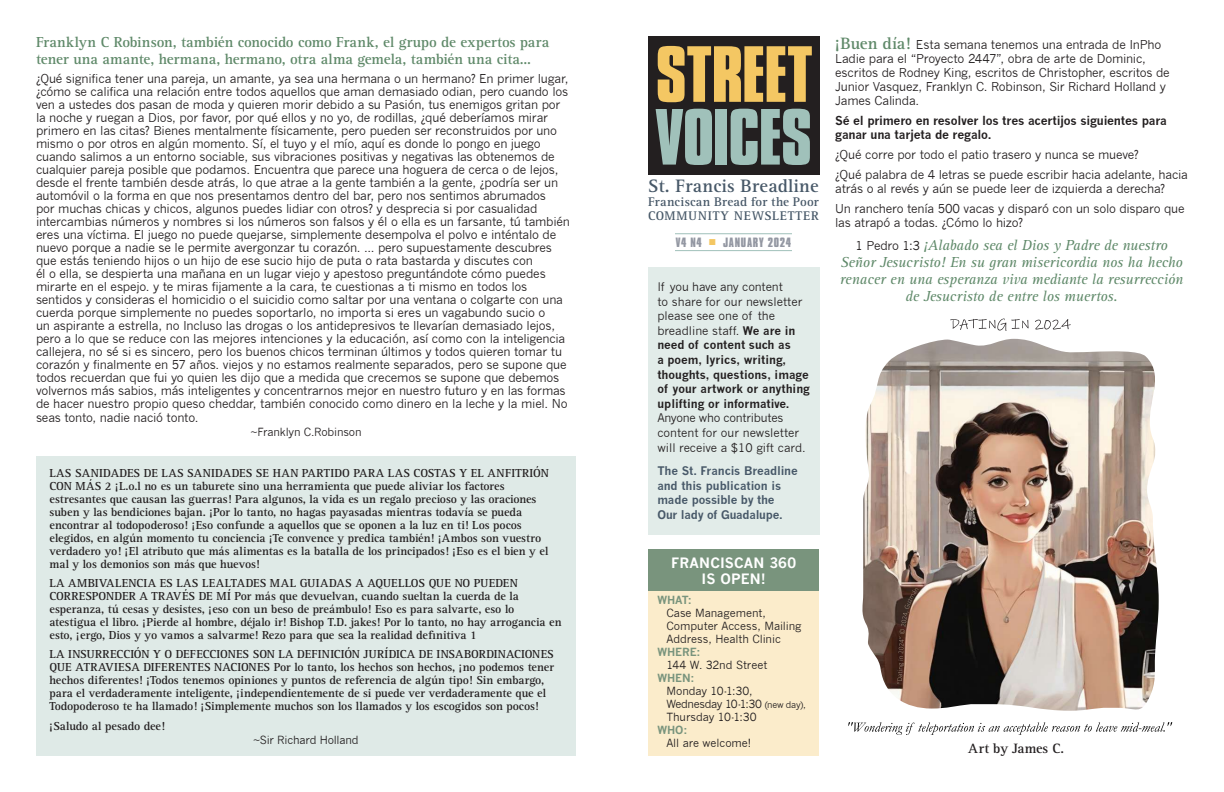
<style>
.page{position:relative;width:1224px;height:792px;background:#fff}
.page>*{position:absolute;margin:0;border:0;box-sizing:border-box;transform-origin:0 0}
.t1{font:700 68.5px "Compacta BT";letter-spacing:-.01em;color:#f4c763}
.t2{font:700 68.5px "Compacta BT";letter-spacing:-.02em;color:#a0c1ba}
.t3{font:700 18.6px "Rotis Serif";letter-spacing:.01em;color:#475868}
.Normal__Web{font:italic 15px/17px "Rotis Serif";letter-spacing:-.005em;color:#5f8969;text-align:center}
.Normal__Web-2{font:700 15px/17px "Rotis Serif";letter-spacing:-.005em;color:#5f8969}
.t4{font:700 14px/16px "News Gothic";letter-spacing:.01em;color:#fff;text-align:center}
.Normal__Web-3{font:700 14px "Rotis Serif";letter-spacing:-.005em;color:#231f20}
.t5{font:700 13px "Rotis Serif";letter-spacing:.01em;color:#475868}
.t6{font:700 13px "Rotis Serif";letter-spacing:.07em;color:#475868}
.Normal__Web-4{font:12px/13px "News Gothic";letter-spacing:-.02em;color:#231f20}
.Normal__Web-5{font:700 12px/13px "Rotis Serif";letter-spacing:-.005em;color:#231f20}
.Normal__Web-6{font:700 12px/14px "News Gothic";letter-spacing:-.015em;color:#231f20}
.t7{font:11.6px/14.6px "News Gothic";color:#231f20}
.t8{font:700 11.6px/14.6px "News Gothic";letter-spacing:-.01em;color:#475868}
.t9{font:700 11.6px "Compacta BT";letter-spacing:.06em;color:#9397a2}
.Normal__Web-7{font:11px/13px "News Gothic";letter-spacing:-.01em;color:#231f20}
.t10{font:700 11px "News Gothic";letter-spacing:-.005em;color:#79947d}
.s1{font-weight:700}
.s2{font-size:9px}
.s3{font-family:"Rotis Serif";font-weight:700;font-size:17px;color:#5f8969}
.s4{font-family:"News Gothic";font-style:normal;font-size:12px;color:#231f20}
</style>
<div class="page">
<div style="left:648px;top:36px;width:171px;height:139px;background:#231f20"></div>
<hr style="left:675px;top:233px;width:117px;height:1px;background:#a0c1ba">
<hr style="left:675px;top:250px;width:117px;height:1px;background:#a0c1ba">
<div style="left:648px;top:268px;width:171px;height:267px;background:#e2ece9"></div>
<div style="left:648px;top:554px;width:171px;height:202px;background:#fbeccb"></div>
<div style="left:648px;top:550px;width:171px;height:41px;background:#79947d"></div>
<div style="left:36px;top:456px;width:540px;height:300px;background:#dfeae7"></div>
<svg style="left:848px;top:722px;width:324px;height:13px"></svg>
<img style="left:862px;top:339px;width:297px;height:372px">
<svg style="left:897px;top:588px;width:22px;height:96px;background:#8b6754"></svg>
<svg style="left:950px;top:319px;width:79px;height:12px"></svg>
<svg style="left:1035px;top:319px;width:36px;height:10px"></svg>
<p class="Normal__Web-2" style="left:36px;top:34px;width:515px">Franklyn C Robinson, también conocido como Frank, el grupo de expertos para tener una amante, hermana, hermano, otra alma gemela, también una cita...</p>
<p class="Normal__Web-4" style="left:36px;top:73px;width:536px">¿Qué significa tener una pareja, un amante, ya sea una hermana o un hermano? En primer lugar, ¿cómo se califica una relación entre todos aquellos que aman demasiado odian, pero cuando los ven a ustedes dos pasan de moda y quieren morir debido a su Pasión, tus enemigos gritan por la noche y ruegan a Dios, por favor, por qué ellos y no yo, de rodillas, ¿qué deberíamos mirar primero en las citas? Bienes mentalmente físicamente, pero pueden ser reconstruidos por uno mismo o por otros en algún momento. Sí, el tuyo y el mío, aquí es donde lo pongo en juego cuando salimos a un entorno sociable, sus vibraciones positivas y negativas las obtenemos de cualquier pareja posible que podamos. Encuentra que parece una hoguera de cerca o de lejos, desde el frente también desde atrás, lo que atrae a la gente también a la gente, ¿podría ser un automóvil o la forma en que nos presentamos dentro del bar, pero nos sentimos abrumados<br>por muchas chicas y chicos, algunos puedes lidiar con otros? y desprecia si por casualidad intercambias números y nombres si los números son falsos y él o ella es un farsante, tú también eres una víctima. El juego no puede quejarse, simplemente desempolva el polvo e inténtalo de nuevo porque a nadie se le permite avergonzar tu corazón. ... pero supuestamente descubres que estás teniendo hijos o un hijo de ese sucio hijo de puta o rata bastarda y discutes con<br>él o ella, se despierta una mañana en un lugar viejo y apestoso preguntándote cómo puedes mirarte en el espejo. y te miras fijamente a la cara, te cuestionas a ti mismo en todos los sentidos y consideras el homicidio o el suicidio como saltar por una ventana o colgarte con una cuerda porque simplemente no puedes soportarlo, no importa si eres un vagabundo sucio o<br>un aspirante a estrella, no Incluso las drogas o los antidepresivos te llevarían demasiado lejos, pero a lo que se reduce con las mejores intenciones y la educación, así como con la inteligencia callejera, no sé si es sincero, pero los buenos chicos terminan últimos y todos quieren tomar tu corazón y finalmente en 57 años. viejos y no estamos realmente separados, pero se supone que todos recuerdan que fui yo quien les dijo que a medida que crecemos se supone que debemos volvernos más sabios, más inteligentes y concentrarnos mejor en nuestro futuro y en las formas de hacer nuestro propio queso cheddar, también conocido como dinero en la leche y la miel. No seas tonto, nadie nació tonto.</p>
<p class="Normal__Web-7" style="left:250px;top:426px;width:113px">~Franklyn C.Robinson</p>
<p class="Normal__Web-5" style="left:50px;top:467px;width:501px">LAS SANIDADES DE LAS SANIDADES SE HAN PARTIDO PARA LAS COSTAS Y EL ANFITRIÓN CON MÁS 2 ¡L.o.l no es un taburete sino una herramienta que puede aliviar los factores estresantes que causan las guerras! Para algunos, la vida es un regalo precioso y las oraciones suben y las bendiciones bajan. ¡Por lo tanto, no hagas payasadas mientras todavía se pueda encontrar al todopoderoso! ¡Eso confunde a aquellos que se oponen a la luz en ti! Los pocos elegidos, en algún momento tu conciencia ¡Te convence y predica también! ¡Ambos son vuestro verdadero yo! ¡El atributo que más alimentas es la batalla de los principados! ¡Eso es el bien y el mal y los demonios son más que huevos!</p>
<p class="Normal__Web-5" style="left:50px;top:577px;width:514px">LA AMBIVALENCIA ES LAS LEALTADES MAL GUIADAS A AQUELLOS QUE NO PUEDEN CORRESPONDER A TRAVÉS DE MÍ Por más que devuelvan, cuando sueltan la cuerda de la esperanza, tú cesas y desistes, ¡eso con un beso de preámbulo! Eso es para salvarte, eso lo atestigua el libro. ¡Pierde al hombre, déjalo ir! Bishop T.D. jakes! Por lo tanto, no hay arrogancia en esto, ¡ergo, Dios y yo vamos a salvarme! Rezo para que sea la realidad definitiva 1</p>
<p class="Normal__Web-5" style="left:50px;top:648px;width:506px">LA INSURRECCIÓN Y O DEFECCIONES SON LA DEFINICIÓN JURÍDICA DE INSABORDINACIONES QUE ATRAVIESA DIFERENTES NACIONES Por lo tanto, los hechos son hechos, ¡no podemos tener hechos diferentes! ¡Todos tenemos opiniones y puntos de referencia de algún tipo! Sin embargo, para el verdaderamente inteligente, ¡independientemente de si puede ver verdaderamente que el Todopoderoso te ha llamado! ¡Simplemente muchos son los llamados y los escogidos son pocos!</p>
<p class="Normal__Web-5" style="left:50px;top:720px;width:117px">¡Saludo al pesado dee!</p>
<p class="Normal__Web-7" style="left:253px;top:734px;width:107px">~Sir Richard Holland</p>
<p class="t1" style="left:656px;top:33px;width:159px">STREET</p>
<p class="t2" style="left:656px;top:96px;width:158px">VOICES</p>
<p class="t3" style="left:648px;top:175px;width:172px">St. Francis Breadline</p>
<p class="t5" style="left:648px;top:194px;width:172px">Franciscan Bread for the Poor</p>
<p class="t6" style="left:648px;top:208px;width:172px">COMMUNITY NEWSLETTER</p>
<p class="t9" style="left:676px;top:235px;width:117px">V4 N4 <sup>■</sup> JANUARY 2024</p>
<p class="t7" style="left:657px;top:280px;width:154px">If you have any content<br>to share for our newsletter please see one of the breadline staff. <span class="s1">We are in need of content such as<br>a poem, lyrics, writing, thoughts, questions, image of your artwork or anything uplifting or informative.<br></span>Anyone who contributes content for our newsletter will receive a $10 gift card.</p>
<p class="t8" style="left:657px;top:463px;width:142px">The St. Francis Breadline and this publication is made possible by the<br>Our lady of Guadalupe.</p>
<p class="t4" style="left:671px;top:554px;width:126px">FRANCISCAN 360<br>IS OPEN!</p>
<p class="t10" style="left:657px;top:593px;width:36px">WHAT:</p>
<p class="Normal__Web-7" style="left:666px;top:606px;width:137px">Case Management,<br>Computer Access, Mailing<br>Address, Health Clinic</p>
<p class="t10" style="left:657px;top:645px;width:45px">WHERE:</p>
<p class="Normal__Web-7" style="left:666px;top:658px;width:103px">144 W. 32nd Street</p>
<p class="t10" style="left:657px;top:671px;width:39px">WHEN:</p>
<p class="Normal__Web-7" style="left:666px;top:684px;width:141px">Monday 10-1:30,<br>Wednesday 10-1:30 <span class="s2">(new day),<br></span>Thursday 10-1:30</p>
<p class="t10" style="left:657px;top:723px;width:32px">WHO:</p>
<p class="Normal__Web-7" style="left:666px;top:736px;width:86px">All are welcome!</p>
<p class="Normal__Web-4" style="left:835px;top:38px;width:336px;line-height:14px"><span class="s3">¡Buen día!</span> Esta semana tenemos una entrada de InPho Ladie para el “Proyecto 2447”, obra de arte de Dominic, escritos de Rodney King, escritos de Christopher, escritos de Junior Vasquez, Franklyn C. Robinson, Sir Richard Holland y James Calinda.</p>
<p class="Normal__Web-6" style="left:835px;top:113px;width:333px">Sé el primero en resolver los tres acertijos siguientes para ganar una tarjeta de regalo.</p>
<p class="Normal__Web-4" style="left:835px;top:148px;width:305px">¿Qué corre por todo el patio trasero y nunca se mueve?</p>
<p class="Normal__Web-4" style="left:835px;top:168px;width:354px;line-height:14px">¿Qué palabra de 4 letras se puede escribir hacia adelante, hacia atrás o al revés y aún se puede leer de izquierda a derecha?</p>
<p class="Normal__Web-4" style="left:835px;top:202px;width:351px;line-height:14px">Un ranchero tenía 500 vacas y disparó con un solo disparo que las atrapó a todas. ¿Cómo lo hizo?</p>
<p class="Normal__Web" style="left:840px;top:237px;width:345px"><span class="s4">1 Pedro 1:3</span> ¡Alabado sea el Dios y Padre de nuestro Señor Jesucristo! En su gran misericordia nos ha hecho renacer en una esperanza viva mediante la resurrección de Jesucristo de entre los muertos.</p>
<p class="Normal__Web-3" style="left:968px;top:740px;width:97px">Art by James C.</p>
</div>
